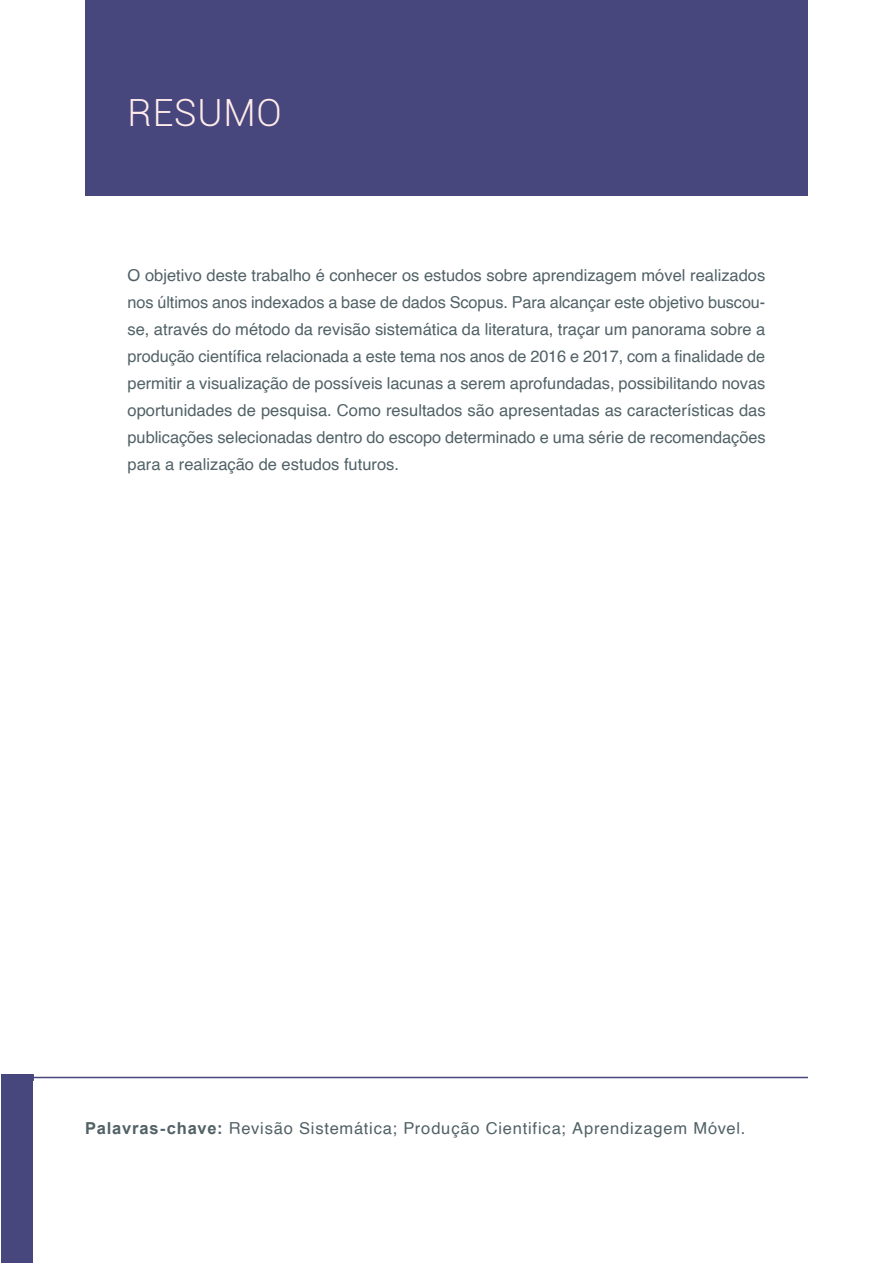
<style>
.page{position:relative;width:893px;height:1263px;background:#fff}
.page>*{position:absolute;margin:0;border:0;box-sizing:border-box;transform-origin:0 0}
.Resumo{font:300 37.5px "Roboto";letter-spacing:.02em;color:#ffebea}
.Resumo_Texto{font:16.5px/27px "Helvetica";color:#516166;text-align:justify}
.Palavras_Chave{font:16.5px "Helvetica";letter-spacing:.045em;color:#516166}
.s1{font-family:"Arial";font-weight:700}
</style>
<div class="page">
<div style="left:85px;top:0;width:723px;height:196px;background:#47467d"></div>
<hr style="left:33px;top:1077px;width:775px;height:1px;background:#47467d">
<svg style="left:32px;top:1074px;width:2px;height:7px"></svg>
<div style="left:1px;top:1074px;width:31px;height:189px;background:#47467d"></div>
<p class="Resumo" style="left:128px;top:87px;width:156px">RESUMO</p>
<p class="Resumo_Texto" style="left:128px;top:262px;width:640px">O objetivo deste trabalho é conhecer os estudos sobre aprendizagem móvel realizados nos últimos anos indexados a base de dados Scopus. Para alcançar este objetivo buscou&shy;se, através do método da revisão sistemática da literatura, traçar um panorama sobre a produção científica relacionada a este tema nos anos de 2016 e 2017, com a finalidade de permitir a visualização de possíveis lacunas a serem aprofundadas, possibilitando novas oportunidades de pesquisa. Como resultados são apresentadas as características das publicações selecionadas dentro do escopo determinado e uma série de recomendações para a realização de estudos futuros.</p>
<p class="Palavras_Chave" style="left:85px;top:1115px;width:662px"><span class="s1">Palavras-chave:</span> Revisão Sistemática; Produção Cientifica; Aprendizagem Móvel.</p>
</div>
